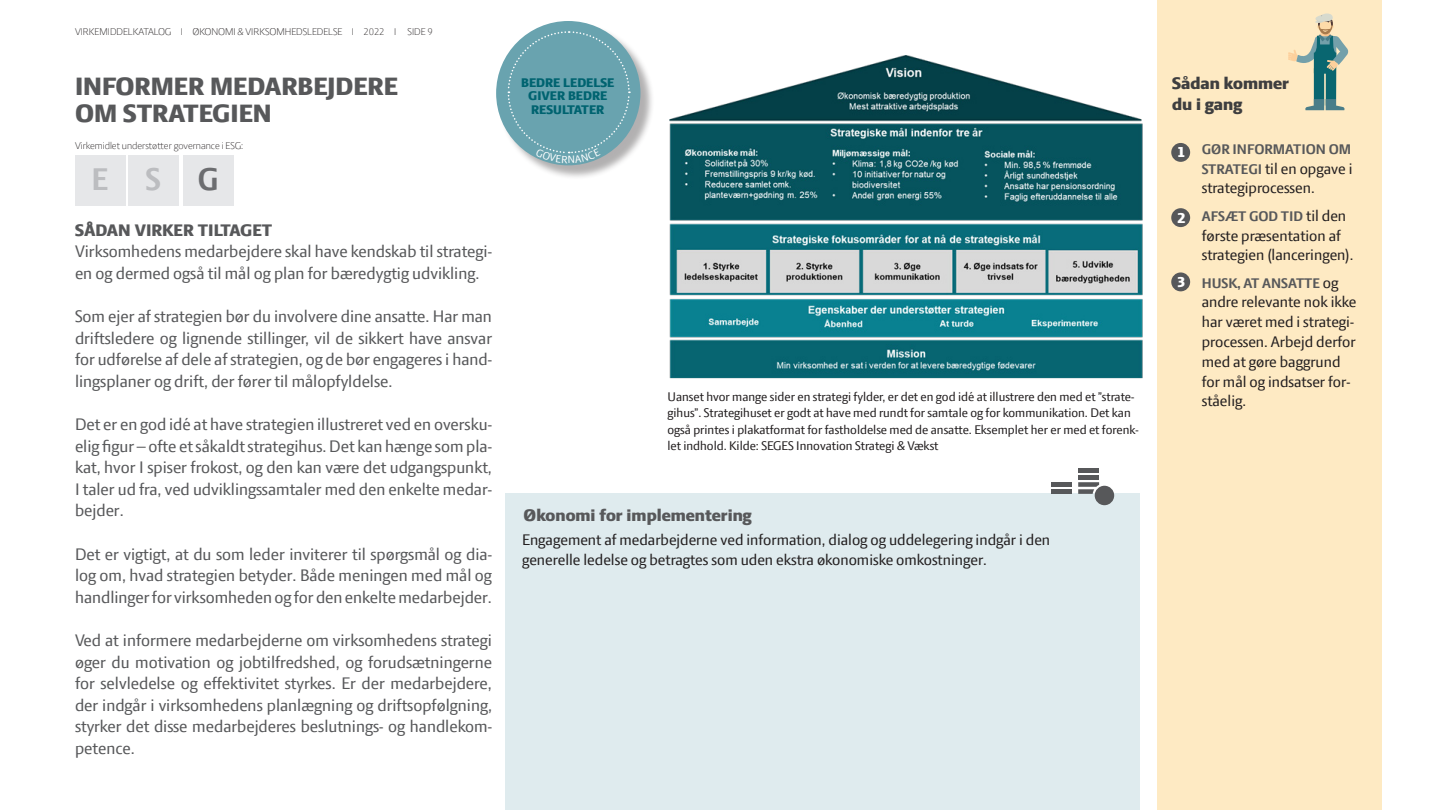
<style>
.page{position:relative;width:1440px;height:810px;background:#fff}
.page>*{position:absolute;margin:0;border:0;box-sizing:border-box;transform-origin:0 0}
.t1{font:700 33.75px "LF Press Sans";color:#bcbdc0}
.t2{font:700 33.75px "LF Press Sans";color:#6c6d70}
.t3{font:800 27px/27px "LF Press Sans";color:#57585a}
.t4{font:18px/21.6px "LF Press Sans";color:#57585a;text-align:justify}
.t5{font:800 18px "LF Press Sans";color:#57585a}
.t6{font:800 18px/21.6px "LF Press Sans";color:#3e3e3f}
.t7{font:16.5px/19.8px "LF Press Sans";color:#231f20}
.t8{font:800 15.75px "LF Press Sans";color:#fff}
.t9{font:700 15px "LF Press Sans";color:#57585a}
.t10{font:13.5px/16.2px "LF Press Sans";color:#231f20}
.t11{font:800 13.5px/13.5px "LF Press Sans";color:#006370;text-align:center}
.t12{font:300 10.5px "LF Press Sans";color:#231f20}
.s1{font-weight:700;font-size:15px;color:#57585a}
.s2{font-weight:400;font-size:16.5px;color:#231f20}
</style>
<div class="page">
<div style="left:1158px;top:0;width:224px;height:810px;background:#feeac3"></div>
<div style="left:1171px;top:208px;width:19px;height:19px;background:#57585a;border-radius:50%"></div>
<div style="left:1171px;top:272px;width:19px;height:19px;background:#57585a;border-radius:50%"></div>
<svg style="left:1288px;top:14px;width:61px;height:96px"></svg>
<div style="left:1171px;top:143px;width:19px;height:19px;background:#57585a;border-radius:50%"></div>
<div style="left:498px;top:22px;width:157px;height:158px;background:#231f20;opacity:.35"></div>
<div style="left:496px;top:21px;width:145px;height:144px;background:#69a3af;border-radius:50%"></div>
<img style="left:669px;top:56px;width:474px;height:323px">
<div style="left:506px;top:494px;width:634px;height:316px;background:#dfebee"></div>
<div style="left:1052px;top:489px;width:20px;height:5px;background:#57585a"></div>
<div style="left:1052px;top:482px;width:20px;height:5px;background:#57585a"></div>
<div style="left:1078px;top:475px;width:21px;height:5px;background:#57585a"></div>
<div style="left:1078px;top:468px;width:21px;height:5px;background:#57585a"></div>
<div style="left:1095px;top:486px;width:19px;height:19px;background:#57585a;border-radius:50%"></div>
<svg style="left:1078px;top:482px;width:21px;height:12px"></svg>
<div style="left:75px;top:155px;width:50px;height:50px;background:#e6e7e9"></div>
<div style="left:129px;top:155px;width:50px;height:50px;background:#e6e7e9"></div>
<div style="left:183px;top:155px;width:50px;height:50px;background:#e6e7e9"></div>
<svg style="left:507px;top:30px;width:124px;height:133px"></svg>
<p class="t12" style="left:75px;top:25px;width:359px">VIRKEMIDDELKATALOG I ØKONOMI &amp; VIRKSOMHEDSLEDELSE I 2022 I SIDE 9</p>
<p class="t3" style="left:75px;top:73px;width:325px">INFORMER MEDARBEJDERE<br>OM STRATEGIEN</p>
<p class="t12" style="left:75px;top:140px;width:169px">Virkemidlet understøtter governance i ESG:</p>
<p class="t1" style="left:91px;top:160px;width:18px">E</p>
<p class="t1" style="left:146px;top:160px;width:17px">S</p>
<p class="t2" style="left:197px;top:160px;width:23px">G</p>
<p class="t5" style="left:75px;top:219px;width:199px">SÅDAN VIRKER TILTAGET</p>
<p class="t4" style="left:75px;top:240px;width:419px">Virksomhedens medarbejdere skal have kendskab til strategi&shy;en og dermed også til mål og plan for bæredygtig udvikling.</p>
<p class="t4" style="left:75px;top:305px;width:419px">Som ejer af strategien bør du involvere dine ansatte. Har man driftsledere og lignende stillinger, vil de sikkert have ansvar for udførelse af dele af strategien, og de bør engageres i hand&shy;lingsplaner og drift, der fører til målopfyldelse.</p>
<p class="t4" style="left:75px;top:413px;width:419px">Det er en god idé at have strategien illustreret ved en oversku&shy;elig figur – ofte et såkaldt strategihus. Det kan hænge som pla&shy;kat, hvor I spiser frokost, og den kan være det udgangspunkt, I taler ud fra, ved udviklingssamtaler med den enkelte medar&shy;bejder.</p>
<p class="t4" style="left:75px;top:543px;width:419px">Det er vigtigt, at du som leder inviterer til spørgsmål og dia&shy;log om, hvad strategien betyder. Både meningen med mål og handlinger for virksomheden og for den enkelte medarbejder.</p>
<p class="t4" style="left:75px;top:629px;width:419px">Ved at informere medarbejderne om virksomhedens strategi øger du motivation og jobtilfredshed, og forudsætningerne for selvledelse og effektivitet styrkes. Er der medarbejdere, der indgår i virksomhedens planlægning og driftsopfølgning, styrker det disse medarbejderes beslutnings- og handlekom&shy;petence.</p>
<p class="t11" style="left:521px;top:76px;width:95px">BEDRE LEDELSE<br>GIVER BEDRE<br>RESULTATER</p>
<p class="t10" style="left:668px;top:388px;width:473px">Uanset hvor mange sider en strategi fylder, er det en god idé at illustrere den med et ”strate&shy;gihus”. Strategihuset er godt at have med rundt for samtale og for kommunikation. Det kan også printes i plakatformat for fastholdelse med de ansatte. Eksemplet her er med et forenk&shy;let indhold. Kilde: SEGES Innovation Strategi &amp; Vækst</p>
<p class="t5" style="left:524px;top:504px;width:230px">Økonomi for implementering</p>
<p class="t7" style="left:522px;top:529px;width:530px">Engagement af medarbejderne ved information, dialog og uddelegering indgår i den generelle ledelse og betragtes som uden ekstra økonomiske omkostninger.</p>
<p class="t6" style="left:1172px;top:72px;width:118px">Sådan kommer du i gang</p>
<p class="t8" style="left:1177px;top:143px;width:9px">1</p>
<p class="t9" style="left:1202px;top:140px;width:151px">GØR INFORMATION OM</p>
<p class="t7" style="left:1202px;top:158px;width:152px"><span class="s1">STRATEGI</span> til en opgave i strategiprocessen.</p>
<p class="t9" style="left:1202px;top:207px;width:146px">AFSÆT GOD TID <span class="s2">til den</span></p>
<p class="t7" style="left:1202px;top:225px;width:153px">første præsentation af strategien (lanceringen).</p>
<p class="t9" style="left:1202px;top:274px;width:138px">HUSK, AT ANSATTE <span class="s2">og</span></p>
<p class="t7" style="left:1202px;top:292px;width:156px">andre relevante nok ikke har været med i strategi&shy;processen. Arbejd derfor med at gøre baggrund for mål og indsatser for&shy;ståelig.</p>
<p class="t8" style="left:1177px;top:209px;width:9px">2</p>
<p class="t8" style="left:1177px;top:273px;width:9px">3</p>
</div>
